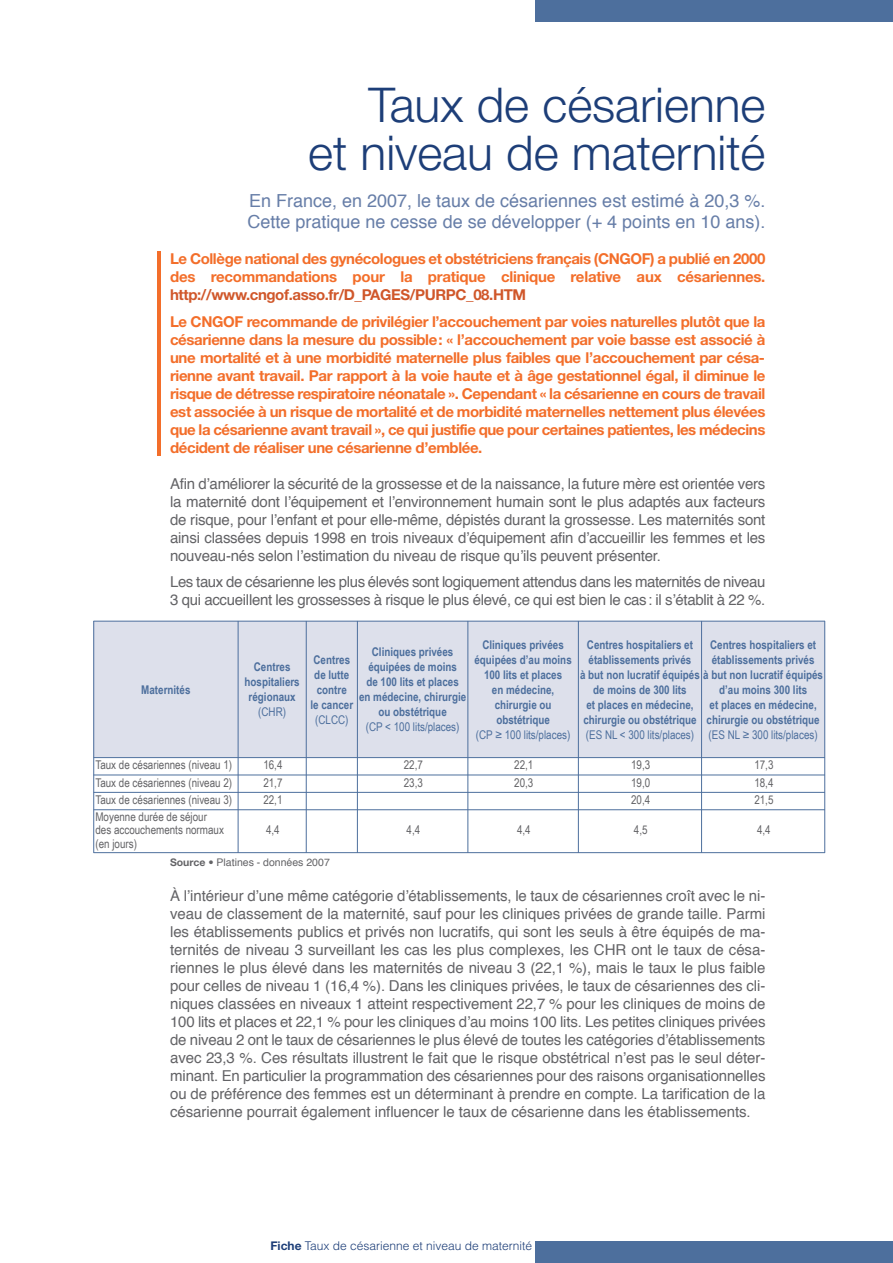
<style>
.page{position:relative;width:893px;height:1263px;background:#fff}
.page>*{position:absolute;margin:0;border:0;box-sizing:border-box;transform-origin:0 0}
.t1{font:300 48px/48px "Helvetica Neue";color:#1d3e78;text-align:right}
.t2{font:18px/21.6px "Helvetica";color:#677ea8}
.t3{font:15px/18px "Helvetica";letter-spacing:-.02em;color:#636366;text-align:justify}
.t4{font:700 15px/18.1px "Helvetica Neue";letter-spacing:-.025em;color:#f36e2a}
.t5{font:700 15px "Helvetica Neue";letter-spacing:-.025em;color:#d0572a}
.t6{font:700 12px/15px "Arial Narrow";color:#4d6f9d;text-align:center}
.t7{font:12px/13.5px "Arial Narrow";color:#636366}
.t8{font:12px "Arial Narrow";color:#4d6f9d}
.t9{font:300 12px "Helvetica";color:#1d3e78}
.t10{font:10.5px "Helvetica";color:#636366}
.s1{font-family:"Helvetica Neue";font-weight:700}
</style>
<div class="page">
<div style="left:535px;top:0;width:357px;height:21px;background:#4d6f9d"></div>
<div style="left:536px;top:1242px;width:357px;height:21px;background:#4d6f9d"></div>
<hr style="left:157px;top:251px;width:4px;height:204px;background:#f36e2a">
<div style="left:94px;top:621px;width:144px;height:137px;background:#dde0eb"></div>
<div style="left:238px;top:621px;width:68px;height:137px;background:#dde0eb"></div>
<div style="left:306px;top:621px;width:51px;height:137px;background:#dde0eb"></div>
<div style="left:357px;top:621px;width:111px;height:137px;background:#dde0eb"></div>
<div style="left:468px;top:621px;width:110px;height:137px;background:#dde0eb"></div>
<div style="left:578px;top:621px;width:124px;height:137px;background:#dde0eb"></div>
<div style="left:702px;top:621px;width:123px;height:137px;background:#dde0eb"></div>
<hr style="left:93px;top:621px;width:1px;height:232px;background:#4d6f9d">
<hr style="left:238px;top:621px;width:1px;height:232px;background:#4d6f9d">
<hr style="left:306px;top:621px;width:1px;height:232px;background:#4d6f9d">
<hr style="left:357px;top:621px;width:1px;height:232px;background:#4d6f9d">
<hr style="left:468px;top:621px;width:1px;height:232px;background:#4d6f9d">
<hr style="left:578px;top:621px;width:1px;height:232px;background:#4d6f9d">
<hr style="left:701px;top:621px;width:1px;height:232px;background:#4d6f9d">
<hr style="left:824px;top:621px;width:1px;height:232px;background:#4d6f9d">
<hr style="left:94px;top:621px;width:731px;height:1px;background:#4d6f9d">
<hr style="left:94px;top:757px;width:731px;height:1px;background:#4d6f9d">
<hr style="left:94px;top:775px;width:731px;height:1px;background:#4d6f9d">
<hr style="left:94px;top:792px;width:731px;height:1px;background:#4d6f9d">
<hr style="left:94px;top:809px;width:731px;height:1px;background:#4d6f9d">
<hr style="left:94px;top:852px;width:731px;height:1px;background:#4d6f9d">
<h1 class="t1" style="left:308px;top:85px;width:459px">Taux de césarienne<br>et niveau de maternité</h1>
<p class="t2" style="left:248px;top:191px;width:519px">En France, en 2007, le taux de césariennes est estimé à 20,3 %.<br>Cette pratique ne cesse de se développer (+ 4 points en 10 ans).</p>
<p class="t4" style="left:170px;top:251px;width:597px">Le Collège national des gynécologues et obstétriciens français (CNGOF) a publié en 2000 des recommandations pour la pratique clinique relative aux césariennes.</p>
<p class="t5" style="left:170px;top:289px;width:358px">http://www.cngof.asso.fr/D_PAGES/PURPC_08.HTM</p>
<p class="t4" style="left:170px;top:314px;width:597px;text-align:justify">Le CNGOF recommande de privilégier l’accouchement par voies naturelles plutôt que la césarienne dans la mesure du possible: « l’accouchement par voie basse est associé à une mortalité et à une morbidité maternelle plus faibles que l’accouchement par césa&shy;rienne avant travail. Par rapport à la voie haute et à âge gestationnel égal, il diminue le risque de détresse respiratoire néonatale ». Cependant « la césarienne en cours de travail est associée à un risque de mortalité et de morbidité maternelles nettement plus élevées que la césarienne avant travail », ce qui justifie que pour certaines patientes, les médecins décident de réaliser une césarienne d’emblée.</p>
<p class="t3" style="left:170px;top:476px;width:597px">Afin d’améliorer la sécurité de la grossesse et de la naissance, la future mère est orientée vers la maternité dont l’équipement et l’environnement humain sont le plus adaptés aux facteurs de risque, pour l’enfant et pour elle-même, dépistés durant la grossesse. Les maternités sont ainsi classées depuis 1998 en trois niveaux d’équipement afin d’accueillir les femmes et les nouveau-nés selon l’estimation du niveau de risque qu’ils peuvent présenter.</p>
<p class="t3" style="left:170px;top:574px;width:597px">Les taux de césarienne les plus élevés sont logiquement attendus dans les maternités de niveau<br>3 qui accueillent les grossesses à risque le plus élevé, ce qui est bien le cas: il s’établit à 22 %.</p>
<p class="t6" style="left:141px;top:682px;width:51px">Maternités</p>
<p class="t6" style="left:245px;top:659px;width:57px">Centres hospitaliers régionaux</p>
<p class="t8" style="left:258px;top:705px;width:29px">(CHR)</p>
<p class="t6" style="left:359px;top:644px;width:109px">Cliniques privées équipées de moins<br>de 100 lits et places<br>en médecine, chirurgie ou obstétrique</p>
<p class="t8" style="left:366px;top:720px;width:95px">(CP &lt; 100 lits/places)</p>
<p class="t6" style="left:310px;top:652px;width:44px">Centres de lutte contre<br>le cancer</p>
<p class="t8" style="left:315px;top:712px;width:35px">(CLCC)</p>
<p class="t6" style="left:474px;top:637px;width:99px">Cliniques privées équipées d’au moins<br>100 lits et places<br>en médecine, chirurgie ou obstétrique</p>
<p class="t8" style="left:476px;top:727px;width:96px">(CP ≥ 100 lits/places)</p>
<p class="t6" style="left:587px;top:637px;width:108px">Centres hospitaliers et</p>
<p class="t6" style="left:589px;top:652px;width:104px">établissements privés</p>
<p class="t6" style="left:580px;top:667px;width:244px">à but non lucratif équipés à but non lucratif équipés</p>
<p class="t6" style="left:593px;top:682px;width:95px">de moins de 300 lits</p>
<p class="t6" style="left:586px;top:697px;width:109px">et places en médecine,</p>
<p class="t6" style="left:583px;top:712px;width:115px">chirurgie ou obstétrique</p>
<p class="t8" style="left:586px;top:727px;width:110px">(ES NL &lt; 300 lits/places)</p>
<p class="t6" style="left:710px;top:637px;width:108px;text-align:left">Centres hospitaliers et établissements privés</p>
<p class="t6" style="left:707px;top:682px;width:115px">d’au moins 300 lits<br>et places en médecine, chirurgie ou obstétrique</p>
<p class="t8" style="left:709px;top:727px;width:111px">(ES NL ≥ 300 lits/places)</p>
<p class="t7" style="left:95px;top:758px;width:138px">Taux de césariennes (niveau 1)</p>
<p class="t7" style="left:263px;top:758px;width:21px">16,4</p>
<p class="t7" style="left:404px;top:758px;width:21px">22,7</p>
<p class="t7" style="left:514px;top:758px;width:21px">22,1</p>
<p class="t7" style="left:631px;top:758px;width:21px">19,3</p>
<p class="t7" style="left:754px;top:758px;width:21px">17,3</p>
<p class="t7" style="left:95px;top:776px;width:138px">Taux de césariennes (niveau 2)</p>
<p class="t7" style="left:263px;top:776px;width:21px">21,7</p>
<p class="t7" style="left:404px;top:776px;width:21px">23,3</p>
<p class="t7" style="left:514px;top:776px;width:21px">20,3</p>
<p class="t7" style="left:631px;top:776px;width:21px">19,0</p>
<p class="t7" style="left:754px;top:776px;width:21px">18,4</p>
<p class="t7" style="left:95px;top:793px;width:138px">Taux de césariennes (niveau 3)</p>
<p class="t7" style="left:263px;top:793px;width:21px">22,1</p>
<p class="t7" style="left:631px;top:793px;width:21px">20,4</p>
<p class="t7" style="left:754px;top:793px;width:21px">21,5</p>
<p class="t7" style="left:95px;top:810px;width:130px">Moyenne durée de séjour des accouchements normaux (en jours)</p>
<p class="t7" style="left:266px;top:823px;width:15px">4,4</p>
<p class="t7" style="left:407px;top:823px;width:15px">4,4</p>
<p class="t7" style="left:517px;top:823px;width:15px">4,4</p>
<p class="t7" style="left:634px;top:823px;width:15px">4,5</p>
<p class="t7" style="left:757px;top:823px;width:15px">4,4</p>
<p class="t10" style="left:170px;top:857px;width:161px"><span class="s1">Source •</span> Platines - données 2007</p>
<p class="t3" style="left:170px;top:888px;width:597px">À l’intérieur d’une même catégorie d’établissements, le taux de césariennes croît avec le ni&shy;veau de classement de la maternité, sauf pour les cliniques privées de grande taille. Parmi les établissements publics et privés non lucratifs, qui sont les seuls à être équipés de ma&shy;ternités de niveau 3 surveillant les cas les plus complexes, les CHR ont le taux de césa&shy;riennes le plus élevé dans les maternités de niveau 3 (22,1 %), mais le taux le plus faible pour celles de niveau 1 (16,4 %). Dans les cliniques privées, le taux de césariennes des cli&shy;niques classées en niveaux 1 atteint respectivement 22,7 % pour les cliniques de moins de 100 lits et places et 22,1 % pour les cliniques d’au moins 100 lits. Les petites cliniques privées de niveau 2 ont le taux de césariennes le plus élevé de toutes les catégories d’établissements avec 23,3 %. Ces résultats illustrent le fait que le risque obstétrical n’est pas le seul déter&shy;minant. En particulier la programmation des césariennes pour des raisons organisationnelles ou de préférence des femmes est un déterminant à prendre en compte. La tarification de la césarienne pourrait également influencer le taux de césarienne dans les établissements.</p>
<p class="t9" style="left:270px;top:1242px;width:263px"><span class="s1">Fiche</span> Taux de césarienne et niveau de maternité</p>
</div>
